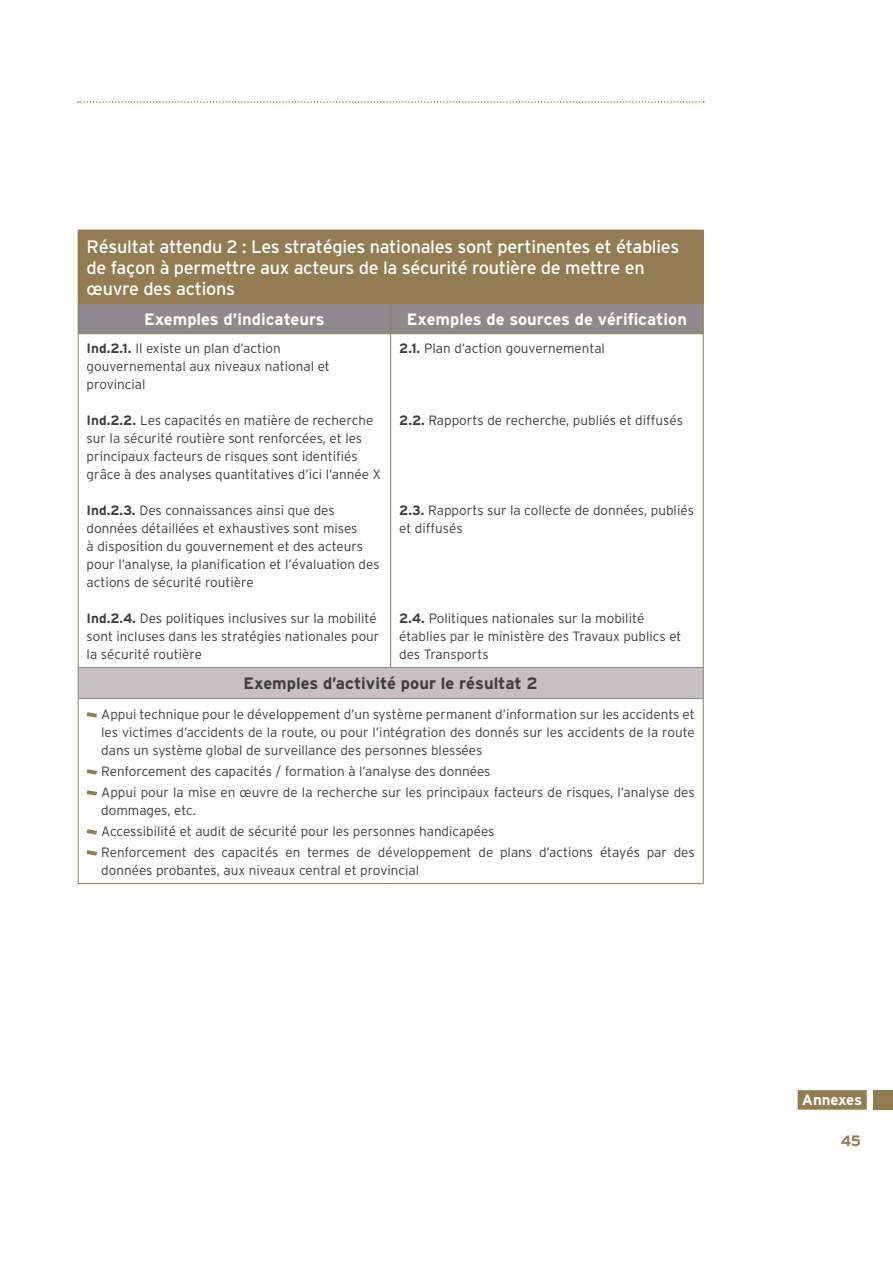
<style>
.page{position:relative;width:893px;height:1263px;background:#fff}
.page>*{position:absolute;margin:0;border:0;box-sizing:border-box;transform-origin:0 0}
.t1{font:18px/21px "Interstate";letter-spacing:-.015em;color:#fff}
.Corps{font:700 16.5px "Interstate";color:#fff}
.Corps-2{font:700 16.5px "Interstate";color:#3e3d40}
.t2{font:700 15px "Interstate";letter-spacing:-.01em;color:#fff}
.t3{font:700 15px "Interstate";color:#927d53}
.Corps-3{font:300 13.5px/18px "Interstate";color:#3e3d40}
.s1{font-weight:700}
</style>
<div class="page">
<div style="left:798px;top:1090px;width:69px;height:20px;background:#927d53"></div>
<svg style="left:78px;top:101px;width:626px;height:2px"></svg>
<div style="left:873px;top:1090px;width:20px;height:20px;background:#927d53"></div>
<div style="left:78px;top:230px;width:625px;height:73px;background:#927d53"></div>
<div style="left:78px;top:667px;width:625px;height:31px;background:#c5c1c2"></div>
<hr style="left:703px;top:230px;width:1px;height:73px;background:#927d53">
<div style="left:78px;top:303px;width:626px;height:31px;background:#8e898d"></div>
<hr style="left:78px;top:333px;width:313px;height:1px;background:#927d53">
<hr style="left:78px;top:334px;width:1px;height:333px;background:#927d53">
<hr style="left:391px;top:333px;width:312px;height:1px;background:#927d53">
<hr style="left:390px;top:334px;width:1px;height:333px;background:#927d53">
<hr style="left:703px;top:334px;width:1px;height:333px;background:#927d53">
<hr style="left:78px;top:699px;width:1px;height:184px;background:#927d53">
<hr style="left:703px;top:699px;width:1px;height:184px;background:#927d53">
<hr style="left:78px;top:883px;width:313px;height:1px;background:#927d53">
<hr style="left:391px;top:883px;width:312px;height:1px;background:#927d53">
<hr style="left:78px;top:667px;width:313px;height:1px;background:#8e898d">
<hr style="left:78px;top:668px;width:1px;height:30px;background:#8e898d">
<hr style="left:391px;top:667px;width:312px;height:1px;background:#8e898d">
<hr style="left:703px;top:668px;width:1px;height:30px;background:#8e898d">
<hr style="left:78px;top:698px;width:313px;height:1px;background:#8e898d">
<hr style="left:391px;top:698px;width:312px;height:1px;background:#8e898d">
<svg style="left:87px;top:712px;width:10px;height:6px"></svg>
<svg style="left:87px;top:769px;width:10px;height:6px"></svg>
<svg style="left:87px;top:790px;width:10px;height:6px"></svg>
<svg style="left:87px;top:829px;width:10px;height:6px"></svg>
<svg style="left:87px;top:850px;width:10px;height:6px"></svg>
<p class="t1" style="left:87px;top:236px;width:594px">Résultat attendu 2 : Les stratégies nationales sont pertinentes et établies de façon à permettre aux acteurs de la sécurité routière de mettre en œuvre des actions</p>
<p class="Corps" style="left:144px;top:309px;width:182px">Exemples d’indicateurs</p>
<p class="Corps" style="left:407px;top:309px;width:282px">Exemples de sources de vérification</p>
<p class="Corps-3" style="left:87px;top:339px;width:245px"><span class="s1">Ind.2.1.</span> Il existe un plan d’action gouvernemental aux niveaux national et provincial</p>
<p class="Corps-3" style="left:87px;top:411px;width:296px"><span class="s1">Ind.2.2.</span> Les capacités en matière de recherche sur la sécurité routière sont renforcées, et les principaux facteurs de risques sont identifiés grâce à des analyses quantitatives d’ici l’année X</p>
<p class="Corps-3" style="left:87px;top:501px;width:294px"><span class="s1">Ind.2.3.</span> Des connaissances ainsi que des données détaillées et exhaustives sont mises<br>à disposition du gouvernement et des acteurs pour l’analyse, la planification et l’évaluation des actions de sécurité routière</p>
<p class="Corps-3" style="left:87px;top:609px;width:294px"><span class="s1">Ind.2.4.</span> Des politiques inclusives sur la mobilité sont incluses dans les stratégies nationales pour la sécurité routière</p>
<p class="Corps-3" style="left:399px;top:339px;width:207px"><span class="s1">2.1.</span> Plan d’action gouvernemental</p>
<p class="Corps-3" style="left:399px;top:411px;width:285px"><span class="s1">2.2.</span> Rapports de recherche, publiés et diffusés</p>
<p class="Corps-3" style="left:399px;top:501px;width:296px"><span class="s1">2.3.</span> Rapports sur la collecte de données, publiés et diffusés</p>
<p class="Corps-3" style="left:399px;top:609px;width:284px"><span class="s1">2.4.</span> Politiques nationales sur la mobilité établies par le ministère des Travaux publics et des Transports</p>
<p class="Corps-2" style="left:243px;top:673px;width:296px">Exemples d’activité pour le résultat 2</p>
<p class="Corps-3" style="left:101px;top:705px;width:595px;text-align:justify">Appui technique pour le développement d’un système permanent d’information sur les accidents et les victimes d’accidents de la route, ou pour l’intégration des donnés sur les accidents de la route dans un système global de surveillance des personnes blessées</p>
<p class="Corps-3" style="left:101px;top:762px;width:391px">Renforcement des capacités / formation à l’analyse des données</p>
<p class="Corps-3" style="left:101px;top:783px;width:595px">Appui pour la mise en œuvre de la recherche sur les principaux facteurs de risques, l’analyse des dommages, etc.</p>
<p class="Corps-3" style="left:101px;top:822px;width:395px">Accessibilité et audit de sécurité pour les personnes handicapées</p>
<p class="Corps-3" style="left:101px;top:843px;width:595px">Renforcement des capacités en termes de développement de plans d’actions étayés par des données probantes, aux niveaux central et provincial</p>
<p class="t2" style="left:802px;top:1090px;width:62px">Annexes</p>
<p class="t3" style="left:841px;top:1132px;width:22px">45</p>
</div>
